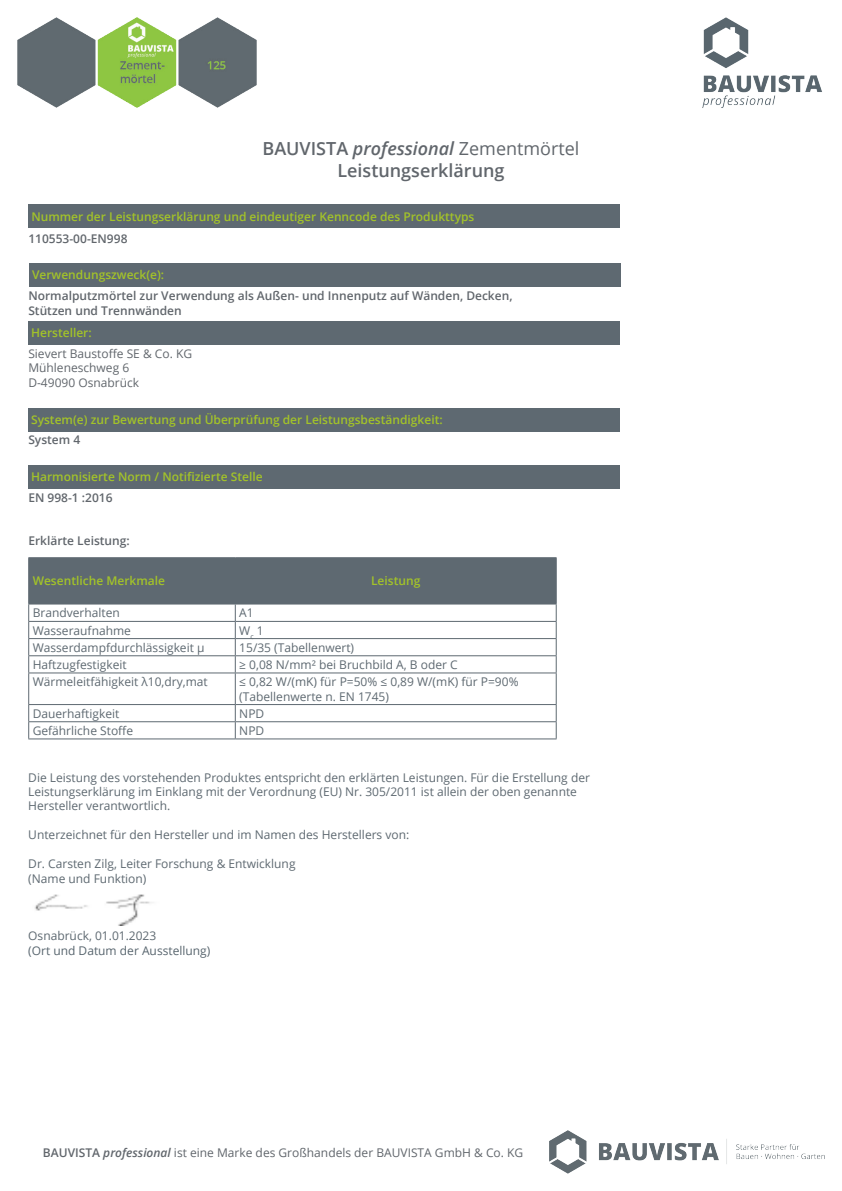
<style>
.page{position:relative;width:842px;height:1191px;background:#fff}
.page>*{position:absolute;margin:0;border:0;box-sizing:border-box;transform-origin:0 0}
.t1{font:italic 600 18px "Open Sans";color:#61666c}
.t2{font:600 18px "Open Sans";color:#61666c}
.t3{font:12px "Open Sans";color:#5e6971}
.t4{font:600 12px "Open Sans";color:#a3c329}
.t5{font:600 12px/14.4px "Open Sans";color:#61666c}
.t6{font:12px "Open Sans";color:#61666c}
.t7{font:12px/14.4px "Open Sans";color:#58656e}
.s1{font-style:normal}
.s2{font-weight:400;font-style:normal}
.s3{color:#5e6971}
.s4{font-weight:600}
.s5{font-weight:600;font-style:italic}
</style>
<div class="page">
<img style="left:549px;top:1130px;width:275px;height:44px">
<img style="left:702px;top:17px;width:120px;height:91px">
<img style="left:17px;top:17px;width:240px;height:91px">
<hr style="left:28px;top:557px;width:207px;height:1px;background:#5e6971">
<hr style="left:235px;top:557px;width:322px;height:1px;background:#5e6971">
<svg style="left:28px;top:558px;width:529px;height:114px"></svg>
<hr style="left:28px;top:672px;width:207px;height:1px;background:#5e6971">
<hr style="left:28px;top:673px;width:1px;height:31px;background:#5e6971">
<hr style="left:235px;top:672px;width:322px;height:1px;background:#5e6971">
<hr style="left:235px;top:673px;width:1px;height:31px;background:#5e6971">
<hr style="left:556px;top:673px;width:1px;height:31px;background:#5e6971">
<hr style="left:28px;top:704px;width:207px;height:1px;background:#5e6971">
<hr style="left:235px;top:704px;width:322px;height:1px;background:#5e6971">
<hr style="left:28px;top:721px;width:207px;height:1px;background:#5e6971">
<svg style="left:28px;top:705px;width:1px;height:33px"></svg>
<hr style="left:235px;top:721px;width:322px;height:1px;background:#5e6971">
<svg style="left:235px;top:705px;width:1px;height:33px"></svg>
<svg style="left:556px;top:705px;width:1px;height:33px"></svg>
<hr style="left:28px;top:738px;width:207px;height:1px;background:#5e6971">
<hr style="left:235px;top:738px;width:322px;height:1px;background:#5e6971">
<div style="left:29px;top:205px;width:591px;height:23px;background:#5e6971"></div>
<div style="left:29px;top:263px;width:592px;height:23px;background:#5e6971"></div>
<div style="left:28px;top:321px;width:592px;height:23px;background:#5e6971"></div>
<div style="left:28px;top:408px;width:592px;height:23px;background:#5e6971"></div>
<div style="left:28px;top:465px;width:592px;height:23px;background:#5e6971"></div>
<img style="left:34px;top:894px;width:118px;height:31px">
<p class="t1" style="left:262px;top:137px;width:319px"><span class="s1">BAUVISTA</span> professional <span class="s2">Zementmörtel</span></p>
<p class="t2" style="left:337px;top:158px;width:169px">Leistungserklärung</p>
<p class="t4" style="left:31px;top:208px;width:445px">Nummer der Leistungserklärung und eindeutiger Kenncode des Produkttyps</p>
<p class="t5" style="left:28px;top:231px;width:101px">110553-00-EN998</p>
<p class="t4" style="left:32px;top:267px;width:134px">Verwendungszweck(e):</p>
<p class="t5" style="left:28px;top:288px;width:486px">Normalputzmörtel zur Verwendung als Außen- und Innenputz auf Wänden, Decken,<br>Stützen und Trennwänden</p>
<p class="t6" style="left:28px;top:345px;width:165px">Sievert Baustoffe SE &amp; Co. KG</p>
<p class="t6" style="left:28px;top:360px;width:102px">Mühleneschweg 6</p>
<p class="t6" style="left:28px;top:374px;width:112px">D-49090 Osnabrück</p>
<p class="t4" style="left:31px;top:325px;width:62px">Hersteller:</p>
<p class="t4" style="left:31px;top:412px;width:413px">System(e) zur Bewertung und Überprüfung der Leistungsbeständigkeit:</p>
<p class="t5" style="left:28px;top:432px;width:53px">System 4</p>
<p class="t4" style="left:31px;top:469px;width:233px">Harmonisierte Norm / Notifizierte Stelle</p>
<p class="t5" style="left:28px;top:490px;width:86px">EN 998-1 :2016</p>
<p class="t5" style="left:28px;top:533px;width:103px">Erklärte Leistung:</p>
<p class="t4" style="left:33px;top:573px;width:134px">Wesentliche Merkmale</p>
<p class="t4" style="left:371px;top:573px;width:51px">Leistung</p>
<p class="t3" style="left:33px;top:604px;width:89px">Brandverhalten</p>
<p class="t3" style="left:239px;top:604px;width:16px">A1</p>
<p class="t3" style="left:33px;top:622px;width:100px">Wasseraufnahme</p>
<p class="t3" style="left:239px;top:622px;width:26px">W<sub>c</sub> 1</p>
<p class="t3" style="left:33px;top:639px;width:173px">Wasserdampfdurchlässigkeit µ</p>
<p class="t3" style="left:239px;top:639px;width:116px">15/35 (Tabellenwert)</p>
<p class="t3" style="left:33px;top:656px;width:96px">Haftzugfestigkeit</p>
<p class="t3" style="left:239px;top:656px;width:220px">≥ 0,08 N/mm² bei Bruchbild A, B oder C</p>
<p class="t3" style="left:33px;top:673px;width:177px">Wärmeleitfähigkeit λ10,dry,mat</p>
<p class="t3" style="left:239px;top:673px;width:281px">≤ 0,82 W/(mK) für P=50% ≤ 0,89 W/(mK) für P=90%</p>
<p class="t3" style="left:239px;top:688px;width:151px">(Tabellenwerte n. EN 1745)</p>
<p class="t3" style="left:33px;top:705px;width:88px">Dauerhaftigkeit</p>
<p class="t3" style="left:239px;top:705px;width:27px">NPD</p>
<p class="t3" style="left:33px;top:722px;width:102px">Gefährliche Stoffe</p>
<p class="t3" style="left:239px;top:722px;width:27px">NPD</p>
<p class="t3" style="left:28px;top:769px;width:563px">Die Leistung des vorstehenden Produktes entspricht den erklärten Leistungen. Für die Erstellung der</p>
<p class="t3" style="left:28px;top:783px;width:550px">Leistungserklärung im Einklang mit der Verordnung (EU) Nr. 305/2011 ist allein der oben genannte</p>
<p class="t3" style="left:28px;top:798px;width:143px">Hersteller verantwortlich.</p>
<p class="t3" style="left:28px;top:826px;width:383px">Unterzeichnet für den Hersteller und im Namen des Herstellers von:</p>
<p class="t3" style="left:28px;top:855px;width:269px">Dr. Carsten Zilg, Leiter Forschung &amp; Entwicklung</p>
<p class="t3" style="left:28px;top:870px;width:120px">(Name und Funktion)</p>
<p class="t7" style="left:28px;top:928px;width:184px"><span class="s3">Osnabrück, 01.01.2023<br></span>(Ort und Datum der Ausstellung)</p>
<p class="t6" style="left:43px;top:1144px;width:482px"><span class="s4">BAUVISTA</span> <span class="s5">professional</span> ist eine Marke des Großhandels der BAUVISTA GmbH &amp; Co. KG</p>
</div>
